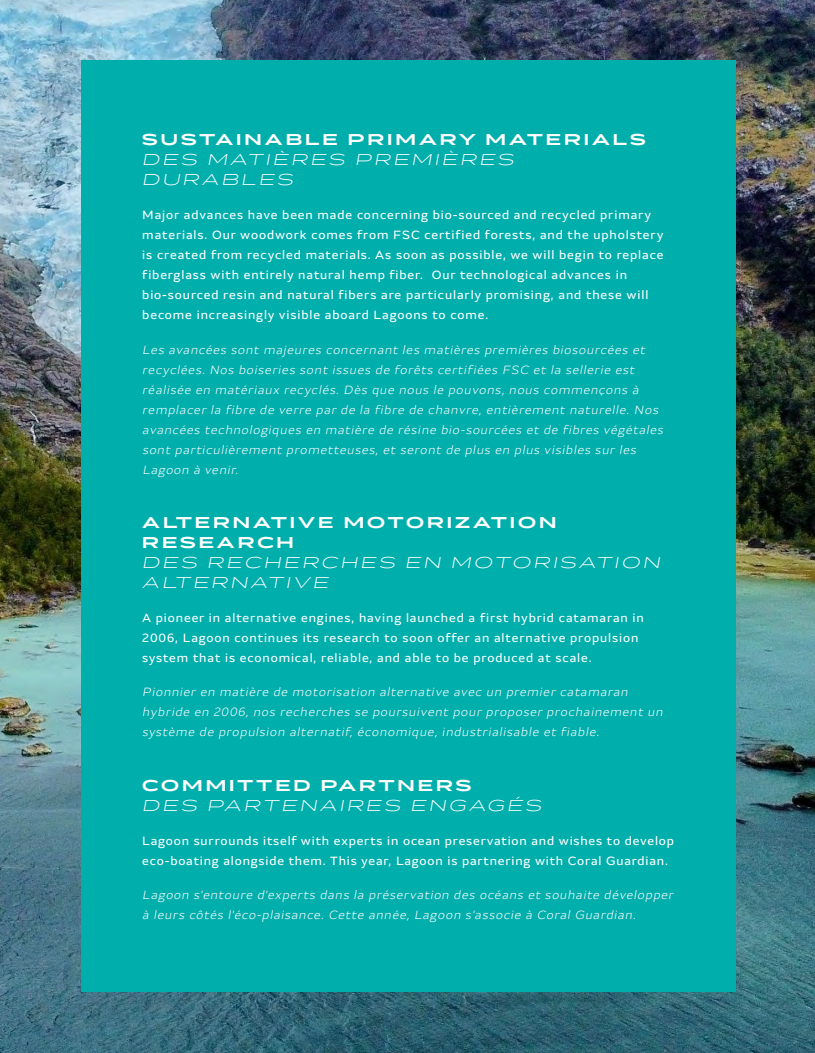
<style>
.page{position:relative;width:815px;height:1053px;background:#fff}
.page>*{position:absolute;margin:0;border:0;box-sizing:border-box;transform-origin:0 0}
.t1{font:italic 300 expanded 15px/20px "Lagoon";color:#fff}
.t2{font:700 expanded 15px/20px "Lagoon";letter-spacing:.2em;color:#fff}
.t3{font:italic 300 11.88px/20px "Lagoon";letter-spacing:.075em;color:#fff}
.t4{font:11.88px/20px "Lagoon";letter-spacing:.075em;color:#fff}
</style>
<div class="page">
<img style="left:0;top:0;width:815px;height:1052px">
<div style="left:82px;top:61px;width:654px;height:931px;background:#00aeac"></div>
<p class="t2" style="left:142px;top:129px;width:505px">SUSTAINABLE PRIMARY MATERIALS</p>
<p class="t1" style="left:142px;top:149px;width:376px">DES MATIÈRES PREMIÈRES<br>DURABLES</p>
<p class="t4" style="left:142px;top:205px;width:523px">Major advances have been made concerning bio-sourced and recycled primary materials. Our woodwork comes from FSC certified forests, and the upholstery is created from recycled materials. As soon as possible, we will begin to replace fiberglass with entirely natural hemp fiber. Our technological advances in bio-sourced resin and natural fibers are particularly promising, and these will become increasingly visible aboard Lagoons to come.</p>
<p class="t3" style="left:142px;top:339px;width:525px">Les avancées sont majeures concernant les matières premières biosourcées et recyclées. Nos boiseries sont issues de forêts certifiées FSC et la sellerie est réalisée en matériaux recyclés. Dès que nous le pouvons, nous commençons à remplacer la fibre de verre par de la fibre de chanvre, entièrement naturelle. Nos avancées technologiques en matière de résine bio-sourcées et de fibres végétales sont particulièrement prometteuses, et seront de plus en plus visibles sur les Lagoon à venir.</p>
<p class="t2" style="left:142px;top:512px;width:416px">ALTERNATIVE MOTORIZATION<br>RESEARCH</p>
<p class="t1" style="left:142px;top:552px;width:522px">DES RECHERCHES EN MOTORISATION<br>ALTERNATIVE</p>
<p class="t4" style="left:142px;top:608px;width:503px">A pioneer in alternative engines, having launched a first hybrid catamaran in<br>2006, Lagoon continues its research to soon offer an alternative propulsion system that is economical, reliable, and able to be produced at scale.</p>
<p class="t3" style="left:142px;top:682px;width:524px">Pionnier en matière de motorisation alternative avec un premier catamaran hybride en 2006, nos recherches se poursuivent pour proposer prochainement un système de propulsion alternatif, économique, industrialisable et fiable.</p>
<p class="t2" style="left:142px;top:774px;width:331px">COMMITTED PARTNERS</p>
<p class="t1" style="left:142px;top:794px;width:404px">DES PARTENAIRES ENGAGÉS</p>
<p class="t4" style="left:142px;top:830px;width:533px">Lagoon surrounds itself with experts in ocean preservation and wishes to develop eco-boating alongside them. This year, Lagoon is partnering with Coral Guardian.</p>
<p class="t3" style="left:142px;top:884px;width:535px">Lagoon s'entoure d'experts dans la préservation des océans et souhaite développer à leurs côtés l'éco-plaisance. Cette année, Lagoon s'associe à Coral Guardian.</p>
</div>
